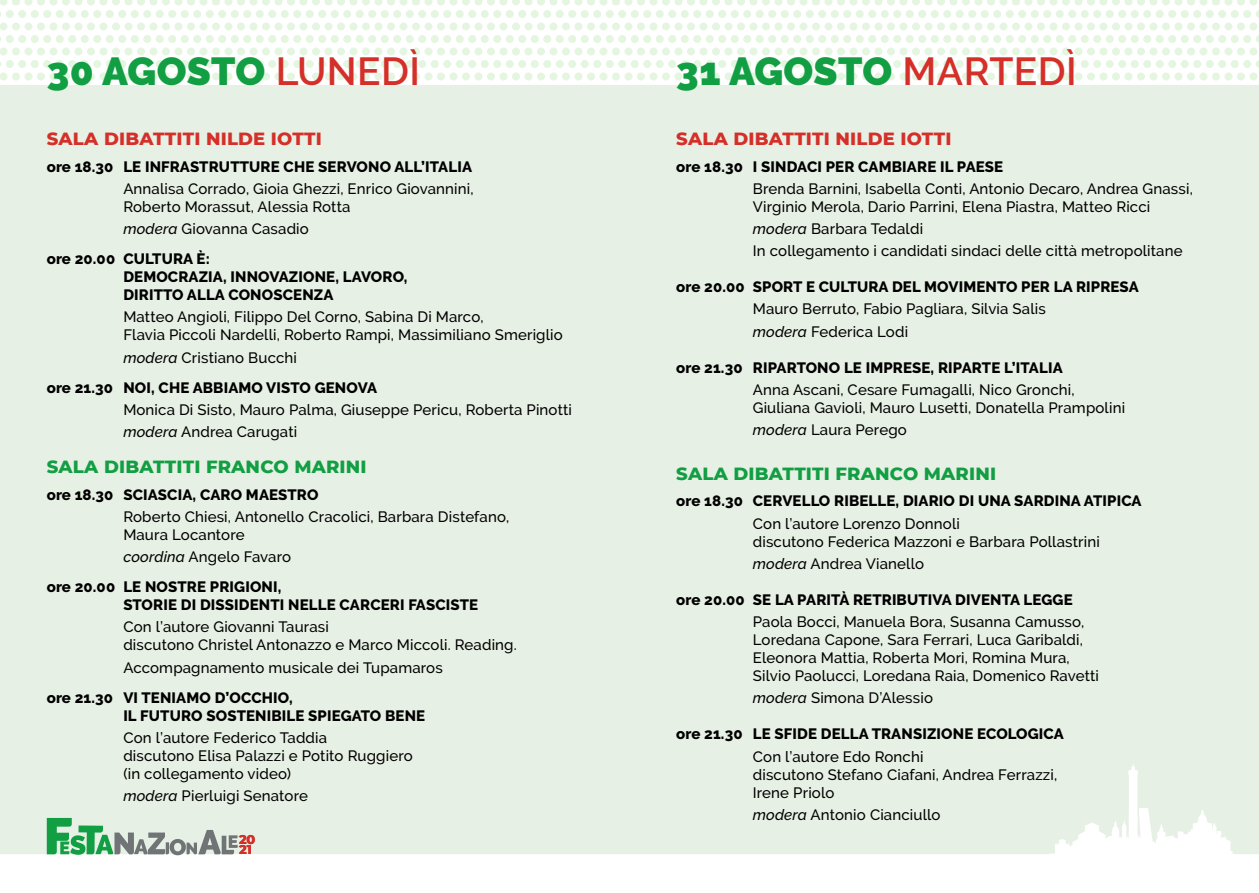
<style>
.page{position:relative;width:1259px;height:893px;background:#fff}
.page>*{position:absolute;margin:0;border:0;box-sizing:border-box;transform-origin:0 0}
.t1{font:900 39px "Raleway";letter-spacing:.005em;color:#129e43}
.t2{font:800 18px "Montserrat";letter-spacing:.01em;color:#129e43}
.t3{font:800 18px "Montserrat";letter-spacing:.01em;color:#d42f29}
.t4{font:500 15px/18px "Raleway";letter-spacing:.01em;color:#000}
.t5{font:800 15px/30px "Raleway";letter-spacing:.01em;color:#000}
.t6{font:800 12.9px/10.2px "Montserrat";color:#d42f29}
.s1{font-weight:600;color:#d42f29}
.s2{font-weight:500;font-style:italic}
.s3{font-weight:500}
.s4{font-style:italic}
</style>
<div class="page">
<svg style="left:0;top:0;width:1259px;height:81px"></svg>
<div style="left:0;top:85px;width:1259px;height:769px;background:#e7f0e4"></div>
<svg style="left:47px;top:818px;width:191px;height:37px"></svg>
<h1 class="t1" style="left:47px;top:49px;width:375px">30 AGOSTO <span class="s1">LUNEDÌ</span></h1>
<h1 class="t1" style="left:676px;top:49px;width:402px">31 AGOSTO <span class="s1">MARTEDÌ</span></h1>
<p class="t3" style="left:47px;top:125px;width:277px">SALA DIBATTITI NILDE IOTTI</p>
<p class="t5" style="left:47px;top:151px;width:427px">ore 18.30 LE INFRASTRUTTURE CHE SERVONO ALL’ITALIA</p>
<p class="t4" style="left:123px;top:179px;width:352px">Annalisa Corrado, Gioia Ghezzi, Enrico Giovannini,<br>Roberto Morassut, Alessia Rotta</p>
<p class="t5" style="left:47px;top:214px;width:263px;text-indent:77px"><span class="s2">modera</span> <span class="s3">Giovanna Casadio </span>ore 20.00 CULTURA È:</p>
<p class="t5" style="left:123px;top:268px;width:286px;line-height:18px">DEMOCRAZIA, INNOVAZIONE, LAVORO,<br>DIRITTO ALLA CONOSCENZA</p>
<p class="t4" style="left:123px;top:308px;width:441px">Matteo Angioli, Filippo Del Corno, Sabina Di Marco,<br>Flavia Piccoli Nardelli, Roberto Rampi, Massimiliano Smeriglio</p>
<p class="t5" style="left:47px;top:342px;width:332px;text-align:center"><span class="s2">modera</span> <span class="s3">Cristiano Bucchi<br></span>ore 21.30 NOI, CHE ABBIAMO VISTO GENOVA</p>
<p class="t4" style="left:123px;top:398px;width:450px;line-height:22.2px">Monica Di Sisto, Mauro Palma, Giuseppe Pericu, Roberta Pinotti <span class="s4">modera</span> Andrea Carugati</p>
<p class="t2" style="left:47px;top:453px;width:321px">SALA DIBATTITI FRANCO MARINI</p>
<p class="t5" style="left:47px;top:479px;width:273px">ore 18.30 SCIASCIA, CARO MAESTRO</p>
<p class="t4" style="left:123px;top:507px;width:387px">Roberto Chiesi, Antonello Cracolici, Barbara Distefano,<br>Maura Locantore</p>
<p class="t5" style="left:47px;top:542px;width:246px;text-indent:77px"><span class="s2">coordina</span> <span class="s3">Angelo Favaro </span>ore 20.00 LE NOSTRE PRIGIONI,</p>
<p class="t5" style="left:123px;top:590px;width:356px">STORIE DI DISSIDENTI NELLE CARCERI FASCISTE</p>
<p class="t4" style="left:123px;top:618px;width:395px">Con l’autore Giovanni Taurasi<br>discutono Christel Antonazzo e Marco Miccoli. Reading.</p>
<p class="t4" style="left:123px;top:658px;width:321px">Accompagnamento musicale dei Tupamaros</p>
<p class="t5" style="left:123px;top:688px;width:303px;line-height:18px;text-indent:-77px">ore 21.30 VI TENIAMO D’OCCHIO,<br>IL FUTURO SOSTENIBILE SPIEGATO BENE</p>
<p class="t4" style="left:123px;top:728px;width:291px">Con l’autore Federico Taddia<br>discutono Elisa Palazzi e Potito Ruggiero (in collegamento video)</p>
<p class="t4" style="left:123px;top:787px;width:186px"><span class="s4">modera</span> Pierluigi Senatore</p>
<p class="t6" style="left:239px;top:834px;width:18px">20<br>21</p>
<p class="t3" style="left:676px;top:125px;width:277px">SALA DIBATTITI NILDE IOTTI</p>
<p class="t5" style="left:676px;top:151px;width:328px">ore 18.30 I SINDACI PER CAMBIARE IL PAESE</p>
<p class="t4" style="left:753px;top:179px;width:441px">Brenda Barnini, Isabella Conti, Antonio Decaro, Andrea Gnassi,<br>Virginio Merola, Dario Parrini, Elena Piastra, Matteo Ricci</p>
<p class="t4" style="left:753px;top:218px;width:431px;line-height:22.2px"><span class="s4">modera</span> Barbara Tedaldi<br>In collegamento i candidati sindaci delle città metropolitane</p>
<p class="t5" style="left:676px;top:272px;width:464px">ore 20.00 SPORT E CULTURA DEL MOVIMENTO PER LA RIPRESA</p>
<p class="t4" style="left:753px;top:298px;width:294px;line-height:22.2px">Mauro Berruto, Fabio Pagliara, Silvia Salis <span class="s4">modera</span> Federica Lodi</p>
<p class="t5" style="left:676px;top:353px;width:388px">ore 21.30 RIPARTONO LE IMPRESE, RIPARTE L’ITALIA</p>
<p class="t4" style="left:753px;top:381px;width:374px">Anna Ascani, Cesare Fumagalli, Nico Gronchi,<br>Giuliana Gavioli, Mauro Lusetti, Donatella Prampolini</p>
<p class="t4" style="left:753px;top:421px;width:156px"><span class="s4">modera</span> Laura Perego</p>
<p class="t2" style="left:676px;top:460px;width:321px">SALA DIBATTITI FRANCO MARINI</p>
<p class="t5" style="left:676px;top:486px;width:467px">ore 18.30 CERVELLO RIBELLE, DIARIO DI UNA SARDINA ATIPICA</p>
<p class="t4" style="left:753px;top:514px;width:348px">Con l’autore Lorenzo Donnoli<br>discutono Federica Mazzoni e Barbara Pollastrini</p>
<p class="t4" style="left:753px;top:554px;width:173px"><span class="s4">modera</span> Andrea Vianello</p>
<p class="t5" style="left:676px;top:585px;width:398px">ore 20.00 SE LA PARITÀ RETRIBUTIVA DIVENTA LEGGE</p>
<p class="t4" style="left:753px;top:613px;width:348px">Paola Bocci, Manuela Bora, Susanna Camusso, Loredana Capone, Sara Ferrari, Luca Garibaldi, Eleonora Mattia, Roberta Mori, Romina Mura, Silvio Paolucci, Loredana Raia, Domenico Ravetti</p>
<p class="t4" style="left:753px;top:689px;width:182px"><span class="s4">modera</span> Simona D’Alessio</p>
<p class="t5" style="left:676px;top:719px;width:389px">ore 21.30 LE SFIDE DELLA TRANSIZIONE ECOLOGICA</p>
<p class="t4" style="left:753px;top:747px;width:306px">Con l’autore Edo Ronchi<br>discutono Stefano Ciafani, Andrea Ferrazzi,<br>Irene Priolo</p>
<p class="t4" style="left:753px;top:805px;width:189px"><span class="s4">modera</span> Antonio Cianciullo</p>
</div>
